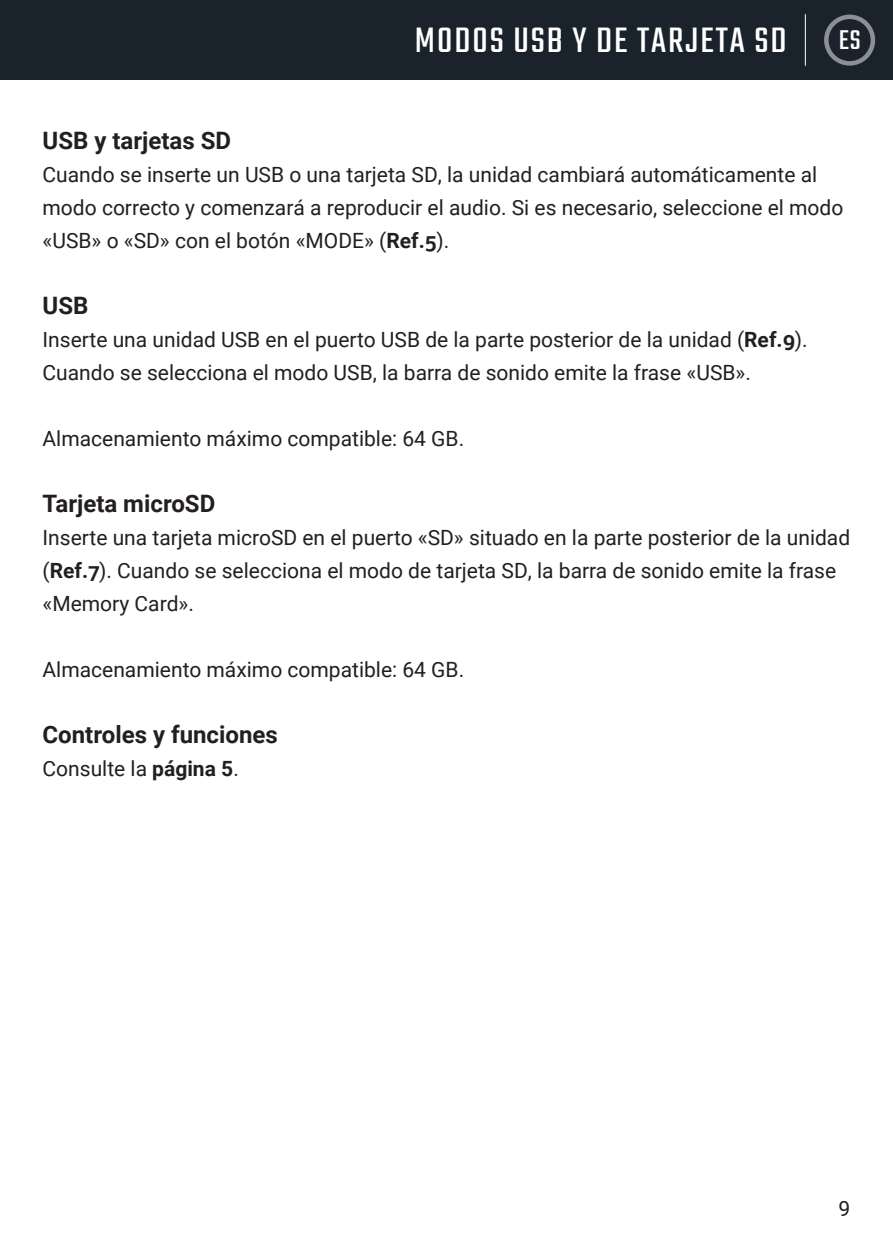
<style>
.page{position:relative;width:893px;height:1259px;background:#fff}
.page>*{position:absolute;margin:0;border:0;box-sizing:border-box;transform-origin:0 0}
.Page_Heading{font:39px "Teko";letter-spacing:.05em;color:#fff}
.t1{font:30px "Teko";color:#fff}
.Paragraph_Body{font:700 24px "Roboto";color:#231f20}
.Paragraph_Body-2{font:21px/33px "Roboto";color:#231f20}
.s1{font-weight:700}
</style>
<div class="page">
<div style="left:0;top:0;width:892px;height:80px;background:#1a232c"></div>
<hr style="left:804px;top:14px;width:1px;height:52px;background:#fff">
<div style="left:823px;top:15px;width:51px;height:51px;border:4px solid #fff;border-radius:50%"></div>
<p class="Page_Heading" style="left:415px;top:18px;width:373px">MODOS USB Y DE TARJETA SD</p>
<h2 class="t1" style="left:838px;top:23px;width:23px">ES</h2>
<p class="Paragraph_Body" style="left:43px;top:123px;width:190px">USB y tarjetas SD</p>
<p class="Paragraph_Body-2" style="left:43px;top:157px;width:802px">Cuando se inserte un USB o una tarjeta SD, la unidad cambiará automáticamente al modo correcto y comenzará a reproducir el audio. Si es necesario, seleccione el modo «USB» o «SD» con el botón «MODE» (<span class="s1">Ref.5</span>).</p>
<p class="Paragraph_Body" style="left:43px;top:288px;width:47px">USB</p>
<p class="Paragraph_Body-2" style="left:43px;top:322px;width:766px">Inserte una unidad USB en el puerto USB de la parte posterior de la unidad (<span class="s1">Ref.9</span>).<br>Cuando se selecciona el modo USB, la barra de sonido emite la frase «USB».</p>
<p class="Paragraph_Body-2" style="left:43px;top:421px;width:423px">Almacenamiento máximo compatible: 64 GB.</p>
<p class="Paragraph_Body" style="left:43px;top:486px;width:174px">Tarjeta microSD</p>
<p class="Paragraph_Body-2" style="left:43px;top:520px;width:808px">Inserte una tarjeta microSD en el puerto «SD» situado en la parte posterior de la unidad (<span class="s1">Ref.7</span>). Cuando se selecciona el modo de tarjeta SD, la barra de sonido emite la frase «Memory Card».</p>
<p class="Paragraph_Body-2" style="left:43px;top:652px;width:423px">Almacenamiento máximo compatible: 64 GB.</p>
<p class="Paragraph_Body" style="left:43px;top:717px;width:237px">Controles y funciones</p>
<p class="Paragraph_Body-2" style="left:43px;top:751px;width:198px">Consulte la <span class="s1">página 5</span>.</p>
<p class="Paragraph_Body-2" style="left:838px;top:1191px;width:13px">9</p>
</div>
